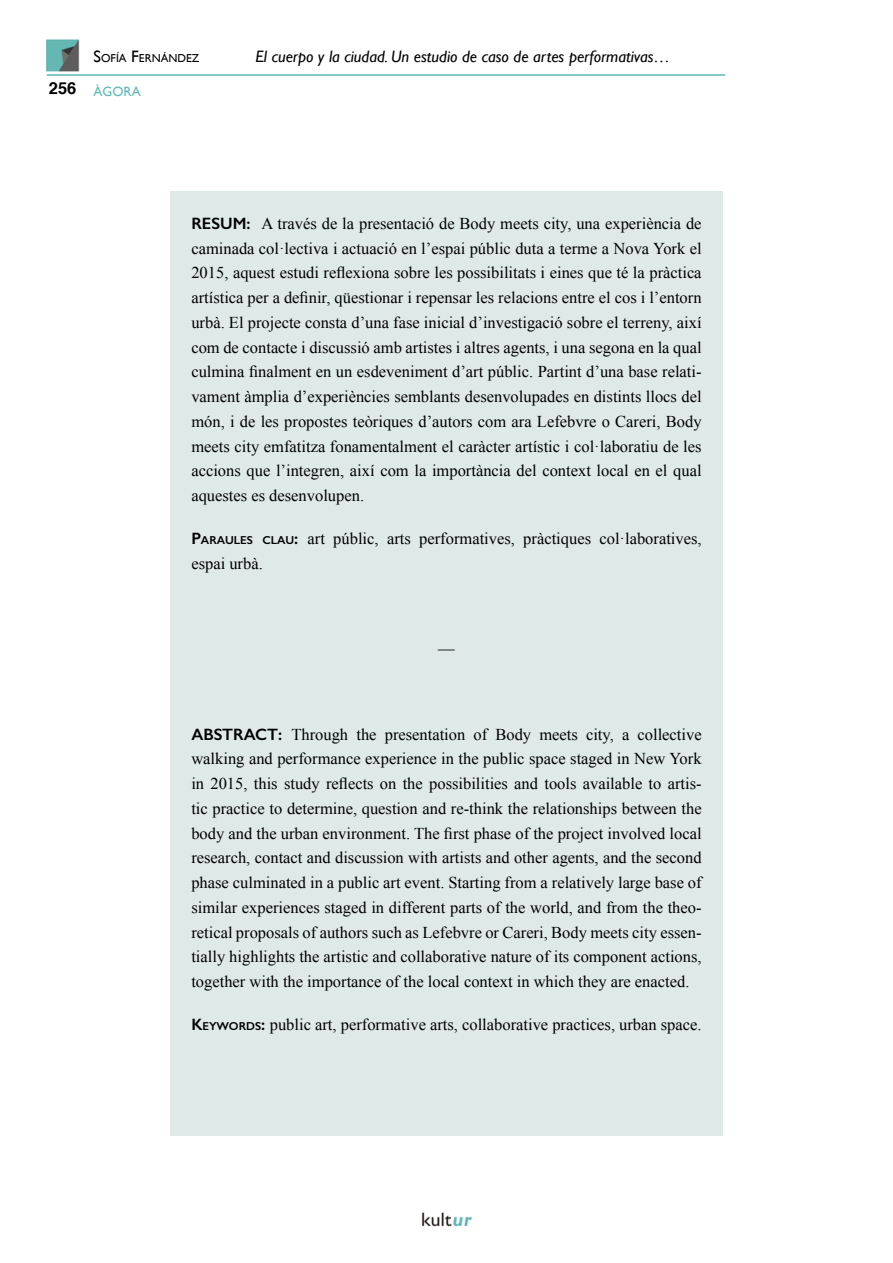
<style>
.page{position:relative;width:893px;height:1263px;background:#fff}
.page>*{position:absolute;margin:0;border:0;box-sizing:border-box;transform-origin:0 0}
.Resumen_abstract{font:16.5px/24.8px "Times New Roman";color:#000;text-align:justify}
.t1{font:italic 16.5px "Gill Sans";color:#000}
.t2{font:700 16.5px "Helvetica";color:#000}
.t3{font:13.5px "Gill Sans";color:#60b9b4}
.t4{font:11.55px "Gill Sans";color:#000}
.s1{font-size:16.5px}
.s2{font-family:"Gill Sans";font-weight:600}
.s3{font-family:"Gill Sans";font-weight:600;font-size:11.55px}
</style>
<div class="page">
<img style="left:46px;top:39px;width:34px;height:33px">
<img style="left:421px;top:1212px;width:52px;height:15px">
<hr style="left:47px;top:74px;width:678px;height:2px;background:#60b9b4">
<div style="left:170px;top:191px;width:553px;height:944px;background:#dee9e8"></div>
<p class="t2" style="left:49px;top:75px;width:29px">256</p>
<p class="t4" style="left:94px;top:52px;width:107px"><span class="s1">S</span>OFÍA <span class="s1">F</span>ERNÁNDEZ</p>
<p class="t1" style="left:256px;top:47px;width:416px">El cuerpo y la ciudad. Un estudio de caso de artes performativas…</p>
<p class="t3" style="left:94px;top:83px;width:49px">ÀGORA</p>
<p class="Resumen_abstract" style="left:191px;top:211px;width:512px"><span class="s2">RESUM:</span> A través de la presentació de Body meets city, una experiència de caminada col·lectiva i actuació en l’espai públic duta a terme a Nova York el 2015, aquest estudi reflexiona sobre les possibilitats i eines que té la pràctica artística per a definir, qüestionar i repensar les relacions entre el cos i l’entorn urbà. El projecte consta d’una fase inicial d’investigació sobre el terreny, així com de contacte i discussió amb artistes i altres agents, i una segona en la qual culmina finalment en un esdeveniment d’art públic. Partint d’una base relati&shy;vament àmplia d’experiències semblants desenvolupades en distints llocs del món, i de les propostes teòriques d’autors com ara Lefebvre o Careri, Body meets city emfatitza fonamentalment el caràcter artístic i col·laboratiu de les accions que l’integren, així com la importància del context local en el qual aquestes es desenvolupen.</p>
<p class="Resumen_abstract" style="left:191px;top:526px;width:512px"><span class="s2">P</span><span class="s3">ARAULES CLAU</span><span class="s2">:</span> art públic, arts performatives, pràctiques col·laboratives, espai urbà.</p>
<p class="Resumen_abstract" style="left:438px;top:636px;width:18px">—</p>
<p class="Resumen_abstract" style="left:191px;top:721px;width:512px"><span class="s2">ABSTRACT:</span> Through the presentation of Body meets city, a collective walking and performance experience in the public space staged in New York in 2015, this study reflects on the possibilities and tools available to artis&shy;tic practice to determine, question and re-think the relationships between the body and the urban environment. The first phase of the project involved local research, contact and discussion with artists and other agents, and the second phase culminated in a public art event. Starting from a relatively large base of similar experiences staged in different parts of the world, and from the theo&shy;retical proposals of authors such as Lefebvre or Careri, Body meets city essen&shy;tially highlights the artistic and collaborative nature of its component actions, together with the importance of the local context in which they are enacted.</p>
<p class="Resumen_abstract" style="left:191px;top:1012px;width:512px"><span class="s2">K</span><span class="s3">EYWORDS</span><span class="s2">:</span> public art, performative arts, collaborative practices, urban space.</p>
</div>
